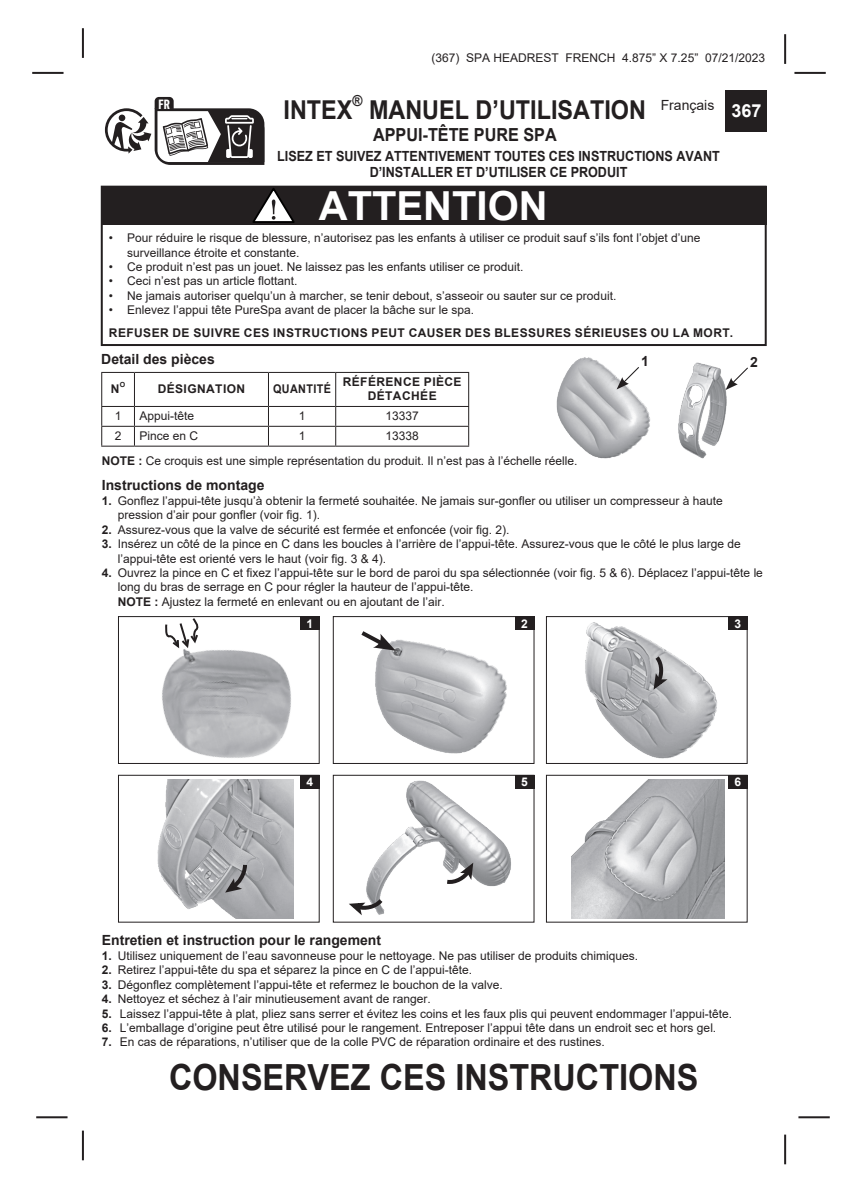
<style>
.page{position:relative;width:862px;height:1191px;background:#fff}
.page>*{position:absolute;margin:0;border:0;box-sizing:border-box;transform-origin:0 0}
.t1{font:700 40px "Arial";color:#fff}
.t2{font:700 36px "Arial";color:#231f20;scale:.9 1}
.t3{font:700 26px "Arial";color:#231f20;scale:.9 1}
.t4{font:700 18px "Arial";color:#231f20;scale:.9 1}
.t5{font:700 18px "Arial";color:#fff}
.t6{font:700 15.2px "Arial";color:#231f20;scale:.9 1}
.t7{font:700 14px/16.8px "Arial";color:#231f20;text-align:center;scale:.9 1}
.t8{font:700 14px "Arial";color:#231f20}
.t9{font:14px "Arial";color:#231f20}
.t10{font:700 13.2px "Flama Condensed";color:#fff}
.t11{font:12px/14.4px "Arial";color:#231f20}
.t12{font:700 12px/14.4px "Arial";letter-spacing:.035em;color:#231f20;text-align:center}
.t13{font:700 12px "Arial";letter-spacing:.035em;color:#231f20;scale:.9 1}
.t14{font:700 12px "Arial";color:#fff}
.t15{font:700 7px "Arial";color:#231f20}
.s1{font-weight:700}
</style>
<div class="page">
<hr style="left:32px;top:72px;width:32px;height:2px;background:#231f20">
<hr style="left:36px;top:1116px;width:32px;height:2px;background:#231f20">
<hr style="left:794px;top:72px;width:32px;height:2px;background:#231f20">
<hr style="left:798px;top:1116px;width:32px;height:2px;background:#231f20">
<hr style="left:82px;top:28px;width:2px;height:30px;background:#231f20">
<hr style="left:784px;top:34px;width:2px;height:30px;background:#231f20">
<hr style="left:82px;top:1130px;width:2px;height:30px;background:#231f20">
<hr style="left:784px;top:1134px;width:2px;height:30px;background:#231f20">
<div style="left:725px;top:91px;width:42px;height:41px;background:#231f20"></div>
<svg style="left:101px;top:372px;width:368px;height:74px"></svg>
<hr style="left:101px;top:426px;width:33px;height:1px;background:#231f20">
<hr style="left:134px;top:426px;width:134px;height:1px;background:#231f20">
<hr style="left:268px;top:426px;width:68px;height:1px;background:#231f20">
<hr style="left:336px;top:426px;width:133px;height:1px;background:#231f20">
<img style="left:556px;top:357px;width:94px;height:102px">
<img style="left:678px;top:362px;width:49px;height:97px">
<svg style="left:616px;top:366px;width:24px;height:23px"></svg>
<svg style="left:725px;top:366px;width:23px;height:24px"></svg>
<div style="left:118px;top:774px;width:202px;height:148px;border:1px solid #231f20"></div>
<div style="left:333px;top:774px;width:201px;height:148px;border:1px solid #231f20"></div>
<div style="left:546px;top:774px;width:201px;height:148px;border:1px solid #231f20"></div>
<div style="left:300px;top:775px;width:19px;height:14px;background:#231f20"></div>
<div style="left:515px;top:775px;width:19px;height:14px;background:#231f20"></div>
<div style="left:728px;top:775px;width:19px;height:14px;background:#231f20"></div>
<img style="left:366px;top:780px;width:145px;height:115px">
<img style="left:571px;top:779px;width:153px;height:139px">
<img style="left:157px;top:783px;width:136px;height:135px">
<svg style="left:442px;top:861px;width:34px;height:62px"></svg>
<svg style="left:349px;top:895px;width:36px;height:21px"></svg>
<svg style="left:224px;top:861px;width:25px;height:34px"></svg>
<div style="left:102px;top:187px;width:665px;height:38px;background:#231f20"></div>
<div style="left:101px;top:186px;width:665px;height:160px;border:2px solid #231f20"></div>
<svg style="left:252px;top:188px;width:43px;height:35px"></svg>
<svg style="left:104px;top:96px;width:161px;height:69px"></svg>
<div style="left:118px;top:616px;width:202px;height:148px;border:1px solid #231f20"></div>
<div style="left:333px;top:616px;width:201px;height:148px;border:1px solid #231f20"></div>
<div style="left:546px;top:616px;width:201px;height:148px;border:1px solid #231f20"></div>
<div style="left:300px;top:616px;width:19px;height:14px;background:#231f20"></div>
<div style="left:515px;top:616px;width:19px;height:14px;background:#231f20"></div>
<div style="left:728px;top:616px;width:19px;height:14px;background:#231f20"></div>
<img style="left:139px;top:616px;width:176px;height:167px">
<img style="left:585px;top:622px;width:132px;height:137px">
<img style="left:375px;top:639px;width:132px;height:115px">
<svg style="left:650px;top:652px;width:15px;height:39px"></svg>
<svg style="left:361px;top:631px;width:34px;height:19px"></svg>
<svg style="left:164px;top:617px;width:36px;height:33px"></svg>
<p class="t10" style="left:158px;top:95px;width:13px">FR</p>
<p class="t11" style="left:431px;top:50px;width:335px">(367) SPA HEADREST FRENCH 4.875” X 7.25” 07/21/2023</p>
<p class="t3" style="left:283px;top:91px;width:78px">INTEX</p>
<p class="t6" style="left:352px;top:90px;width:13px">®</p>
<p class="t3" style="left:369px;top:91px;width:309px">MANUEL D’UTILISATION</p>
<p class="t4" style="left:373px;top:122px;width:206px">APPUI-TÊTE PURE SPA</p>
<p class="t9" style="left:660px;top:95px;width:55px">Français</p>
<p class="t7" style="left:277px;top:147px;width:493px">LISEZ ET SUIVEZ ATTENTIVEMENT TOUTES CES INSTRUCTIONS AVANT<br>D’INSTALLER ET D’UTILISER CE PRODUIT</p>
<p class="t1" style="left:319px;top:178px;width:230px">ATTENTION</p>
<h3 class="t5" style="left:731px;top:98px;width:32px">367</h3>
<p class="t11" style="left:109px;top:231px;width:593px">• Pour réduire le risque de blessure, n’autorisez pas les enfants à utiliser ce produit sauf s’ils font l’objet d’une</p>
<p class="t11" style="left:127px;top:245px;width:174px">surveillance étroite et constante.</p>
<p class="t11" style="left:109px;top:259px;width:416px">• Ce produit n’est pas un jouet. Ne laissez pas les enfants utiliser ce produit.</p>
<p class="t11" style="left:109px;top:274px;width:190px">• Ceci n’est pas un article flottant.</p>
<p class="t11" style="left:109px;top:288px;width:509px">• Ne jamais autoriser quelqu’un à marcher, se tenir debout, s’asseoir ou sauter sur ce produit.</p>
<p class="t11" style="left:109px;top:303px;width:367px">• Enlevez l’appui tête PureSpa avant de placer la bâche sur le spa.</p>
<p class="t12" style="left:109px;top:325px;width:626px">REFUSER DE SUIVRE CES INSTRUCTIONS PEUT CAUSER DES BLESSURES SÉRIEUSES OU LA MORT.</p>
<p class="t8" style="left:101px;top:349px;width:115px">Detail des pièces</p>
<p class="t12" style="left:111px;top:382px;width:10px">N</p>
<p class="t15" style="left:120px;top:380px;width:7px">O</p>
<p class="t12" style="left:158px;top:382px;width:89px">DÉSIGNATION</p>
<p class="t13" style="left:273px;top:380px;width:66px">QUANTITÉ</p>
<p class="t12" style="left:343px;top:374px;width:120px">RÉFÉRENCE PIÈCE<br>DÉTACHÉE</p>
<p class="t11" style="left:115px;top:408px;width:8px">1</p>
<p class="t11" style="left:139px;top:408px;width:56px">Appui-tête</p>
<p class="t11" style="left:299px;top:408px;width:8px">1</p>
<p class="t11" style="left:385px;top:408px;width:35px">13337</p>
<p class="t11" style="left:115px;top:428px;width:8px">2</p>
<p class="t11" style="left:139px;top:428px;width:60px">Pince en C</p>
<p class="t11" style="left:299px;top:428px;width:8px">1</p>
<p class="t11" style="left:385px;top:428px;width:35px">13338</p>
<p class="t11" style="left:102px;top:454px;width:477px"><span class="s1">NOTE :</span> Ce croquis est une simple représentation du produit. Il n’est pas à l’échelle réelle.</p>
<p class="t8" style="left:641px;top:351px;width:9px">1</p>
<p class="t8" style="left:750px;top:352px;width:9px">2</p>
<p class="t8" style="left:102px;top:475px;width:164px">Instructions de montage</p>
<p class="t11" style="left:118px;top:493px;width:606px;text-indent:-16px"><span class="s1">1.</span> Gonflez l’appui-tête jusqu’à obtenir la fermeté souhaitée. Ne jamais sur-gonfler ou utiliser un compresseur à haute pression d’air pour gonfler (voir fig. 1).</p>
<p class="t11" style="left:102px;top:522px;width:409px"><span class="s1">2.</span> Assurez-vous que la valve de sécurité est fermée et enfoncée (voir fig. 2).</p>
<p class="t11" style="left:118px;top:537px;width:624px;text-indent:-16px"><span class="s1">3.</span> Insérez un côté de la pince en C dans les boucles à l’arrière de l’appui-tête. Assurez-vous que le côté le plus large de l’appui-tête est orienté vers le haut (voir fig. 3 &amp; 4).</p>
<p class="t11" style="left:118px;top:565px;width:646px;text-indent:-16px"><span class="s1">4.</span> Ouvrez la pince en C et fixez l’appui-tête sur le bord de paroi du spa sélectionnée (voir fig. 5 &amp; 6). Déplacez l’appui-tête le long du bras de serrage en C pour régler la hauteur de l’appui-tête.</p>
<p class="t11" style="left:118px;top:594px;width:328px"><span class="s1">NOTE :</span> Ajustez la fermeté en enlevant ou en ajoutant de l’air.</p>
<p class="t14" style="left:306px;top:615px;width:8px">1</p>
<p class="t14" style="left:521px;top:615px;width:8px">2</p>
<p class="t14" style="left:734px;top:615px;width:8px">3</p>
<p class="t14" style="left:306px;top:773px;width:8px">4</p>
<p class="t14" style="left:521px;top:773px;width:8px">5</p>
<p class="t14" style="left:734px;top:773px;width:8px">6</p>
<p class="t8" style="left:102px;top:930px;width:281px">Entretien et instruction pour le rangement</p>
<p class="t11" style="left:102px;top:948px;width:538px"><span class="s1">1.</span> Utilisez uniquement de l’eau savonneuse pour le nettoyage. Ne pas utiliser de produits chimiques.</p>
<p class="t11" style="left:102px;top:962px;width:372px"><span class="s1">2.</span> Retirez l’appui-tête du spa et séparez la pince en C de l’appui-tête.</p>
<p class="t11" style="left:102px;top:977px;width:402px"><span class="s1">3.</span> Dégonflez complètement l’appui-tête et refermez le bouchon de la valve.</p>
<p class="t11" style="left:102px;top:991px;width:330px"><span class="s1">4.</span> Nettoyez et séchez à l’air minutieusement avant de ranger.</p>
<p class="t11" style="left:102px;top:1006px;width:632px"><span class="s1">5.</span> Laissez l’appui-tête à plat, pliez sans serrer et évitez les coins et les faux plis qui peuvent endommager l’appui-tête.</p>
<p class="t11" style="left:102px;top:1020px;width:616px"><span class="s1">6.</span> L’emballage d’origine peut être utilisé pour le rangement. Entreposer l’appui tête dans un endroit sec et hors gel.</p>
<p class="t11" style="left:102px;top:1034px;width:504px"><span class="s1">7.</span> En cas de réparations, n’utiliser que de la colle PVC de réparation ordinaire et des rustines.</p>
<p class="t2" style="left:169px;top:1051px;width:590px">CONSERVEZ CES INSTRUCTIONS</p>
</div>
